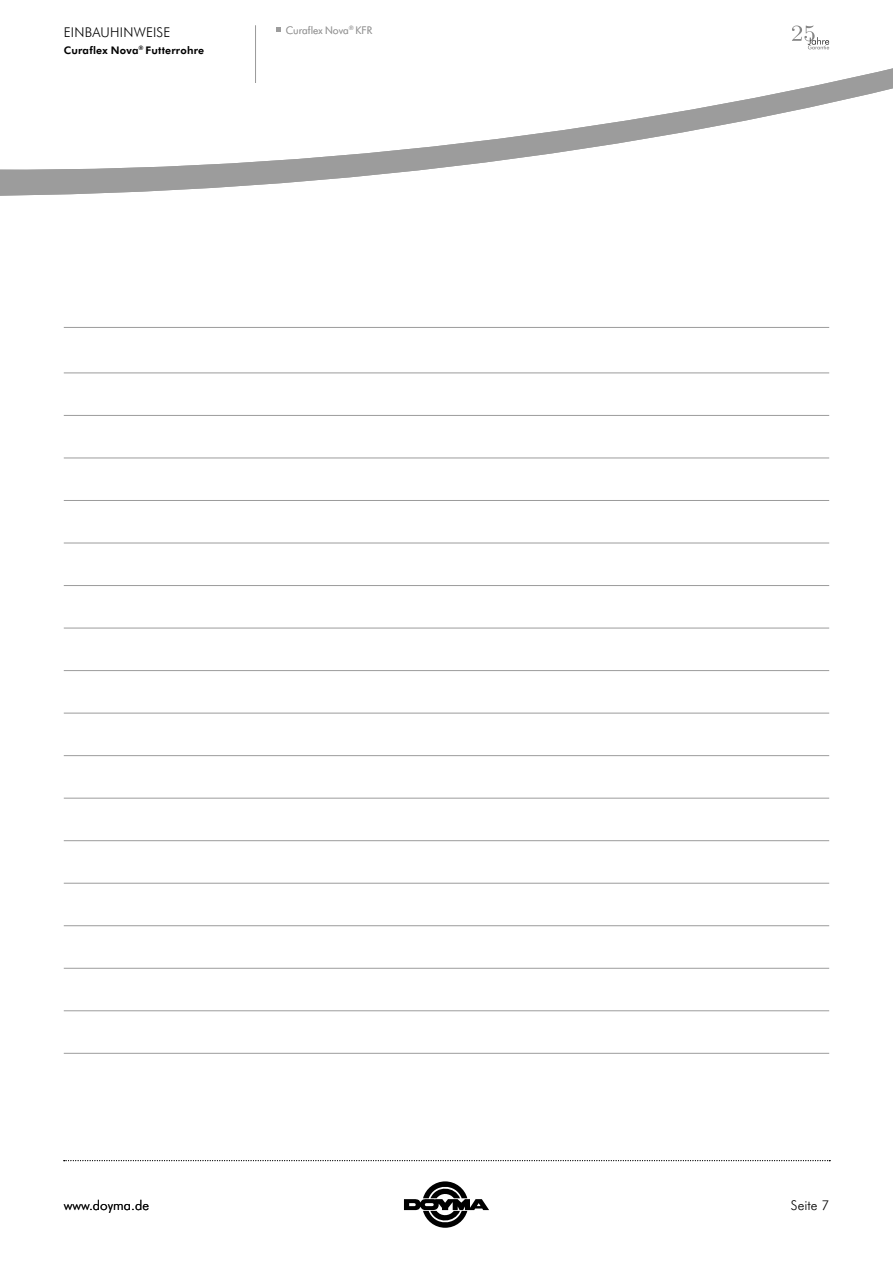
<style>
.page{position:relative;width:893px;height:1263px;background:#fff}
.page>*{position:absolute;margin:0;border:0;box-sizing:border-box;transform-origin:0 0}
.t1{font:300 13.5px "Futura BT";letter-spacing:.005em;color:#000}
.t2{font:700 10.5px "Futura BT";letter-spacing:.02em;color:#000}
.t3{font:300 10.5px "Futura BT";letter-spacing:.005em;color:#9c9c9c}
</style>
<div class="page">
<svg style="left:404px;top:1181px;width:85px;height:47px"></svg>
<svg style="left:64px;top:1160px;width:766px;height:1px"></svg>
<svg style="left:0;top:25px;width:893px;height:171px"></svg>
<hr style="left:255px;top:26px;width:1px;height:57px;background:#9c9c9c">
<svg style="left:276px;top:28px;width:5px;height:4px"></svg>
<hr style="left:64px;top:327px;width:765px;height:1px;background:#9c9c9c">
<hr style="left:64px;top:373px;width:765px;height:1px;background:#9c9c9c">
<hr style="left:64px;top:415px;width:765px;height:1px;background:#9c9c9c">
<hr style="left:64px;top:458px;width:765px;height:1px;background:#9c9c9c">
<hr style="left:64px;top:500px;width:765px;height:1px;background:#9c9c9c">
<hr style="left:64px;top:543px;width:765px;height:1px;background:#9c9c9c">
<hr style="left:64px;top:585px;width:765px;height:1px;background:#9c9c9c">
<hr style="left:64px;top:628px;width:765px;height:1px;background:#9c9c9c">
<hr style="left:64px;top:670px;width:765px;height:1px;background:#9c9c9c">
<hr style="left:64px;top:713px;width:765px;height:1px;background:#9c9c9c">
<hr style="left:64px;top:755px;width:765px;height:1px;background:#9c9c9c">
<hr style="left:64px;top:798px;width:765px;height:1px;background:#9c9c9c">
<hr style="left:64px;top:840px;width:765px;height:1px;background:#9c9c9c">
<hr style="left:64px;top:883px;width:765px;height:1px;background:#9c9c9c">
<hr style="left:64px;top:925px;width:765px;height:1px;background:#9c9c9c">
<hr style="left:64px;top:968px;width:765px;height:1px;background:#9c9c9c">
<hr style="left:64px;top:1010px;width:765px;height:1px;background:#9c9c9c">
<hr style="left:64px;top:1053px;width:765px;height:1px;background:#9c9c9c">
<svg style="left:792px;top:26px;width:37px;height:23px"></svg>
<p class="t1" style="left:64px;top:23px;width:108px">EINBAUHINWEISE</p>
<p class="t2" style="left:64px;top:43px;width:142px">Curaflex Nova<sup>®</sup> Futterrohre</p>
<p class="t3" style="left:286px;top:23px;width:88px">Curaflex Nova<sup>®</sup> KFR</p>
<p class="t1" style="left:64px;top:1196px;width:87px">www.doyma.de</p>
<p class="t1" style="left:791px;top:1196px;width:40px">Seite 7</p>
</div>
